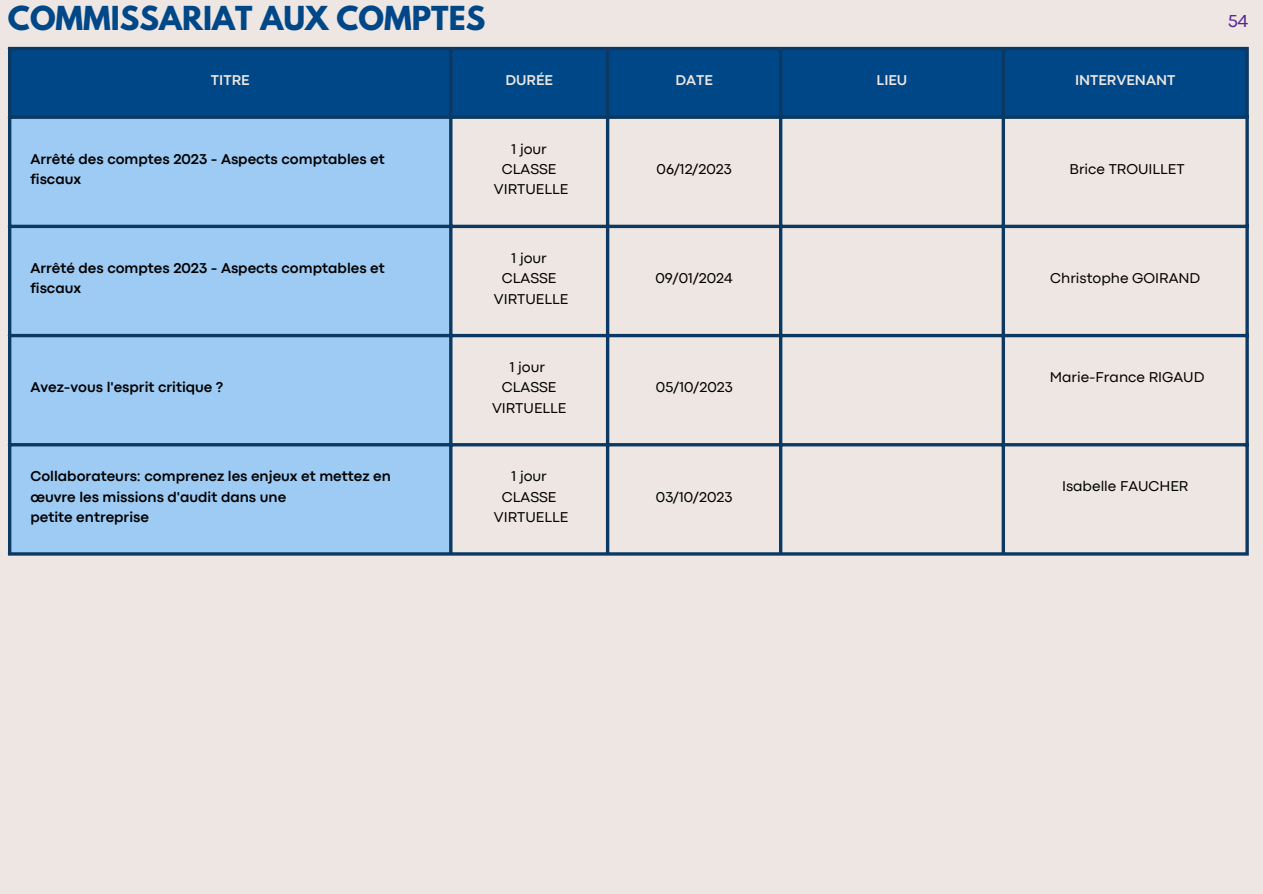
<style>
.page{position:relative;width:1263px;height:894px;background:#fff}
.page>*{position:absolute;margin:0;border:0;box-sizing:border-box;transform-origin:0 0}
.t1{font:700 29.25px "League Spartan";color:#004787}
.t2{font:18px "Codec Pro";color:#582492}
.t3{font:700 14.85px/20.2px "Codec Pro";color:#000}
.t4{font:14.85px "Codec Pro";color:#000}
.t5{font:700 14.85px "Codec Pro";color:#ede6e2}
</style>
<div class="page">
<div style="left:0;top:0;width:1263px;height:893px;background:#ede6e2"></div>
<div style="left:11px;top:50px;width:1234px;height:65px;background:#004787"></div>
<div style="left:11px;top:119px;width:438px;height:433px;background:#9dcbf4"></div>
<hr style="left:8px;top:50px;width:3px;height:502px;background:#0b3962">
<hr style="left:449px;top:50px;width:3px;height:502px;background:#0b3962">
<hr style="left:606px;top:50px;width:3px;height:502px;background:#0b3962">
<hr style="left:779px;top:50px;width:3px;height:502px;background:#0b3962">
<hr style="left:1002px;top:50px;width:3px;height:502px;background:#0b3962">
<svg style="left:1245px;top:50px;width:4px;height:502px;background:#295073"></svg>
<hr style="left:8px;top:47px;width:1241px;height:3px;background:#0b3962">
<svg style="left:11px;top:115px;width:1238px;height:4px;background:#0d3e69"></svg>
<hr style="left:8px;top:225px;width:1241px;height:3px;background:#0b3962">
<hr style="left:8px;top:334px;width:1241px;height:3px;background:#0b3962">
<hr style="left:8px;top:443px;width:1241px;height:3px;background:#0b3962">
<hr style="left:8px;top:552px;width:1241px;height:3px;background:#0b3962">
<p class="t1" style="left:8px;top:4px;width:479px">COMMISSARIAT AUX COMPTES</p>
<p class="t2" style="left:1228px;top:15px;width:22px">54</p>
<p class="t5" style="left:211px;top:75px;width:40px">TITRE</p>
<p class="t5" style="left:505px;top:75px;width:49px">DURÉE</p>
<p class="t5" style="left:675px;top:75px;width:39px">DATE</p>
<p class="t5" style="left:877px;top:75px;width:32px">LIEU</p>
<p class="t5" style="left:1075px;top:75px;width:102px">INTERVENANT</p>
<p class="t3" style="left:30px;top:150px;width:356px">Arrêté des comptes 2023 - Aspects comptables et fiscaux</p>
<p class="t3" style="left:30px;top:259px;width:356px">Arrêté des comptes 2023 - Aspects comptables et fiscaux</p>
<p class="t3" style="left:30px;top:378px;width:194px">Avez-vous l'esprit critique ?</p>
<p class="t3" style="left:30px;top:467px;width:362px">Collaborateurs: comprenez les enjeux et mettez en œuvre les missions d'audit dans une</p>
<p class="t3" style="left:30px;top:507px;width:120px">petite entreprise</p>
<p class="t4" style="left:512px;top:143px;width:37px">1 jour</p>
<p class="t4" style="left:502px;top:164px;width:56px">CLASSE</p>
<p class="t4" style="left:494px;top:184px;width:76px">VIRTUELLE</p>
<p class="t4" style="left:512px;top:253px;width:37px">1 jour</p>
<p class="t4" style="left:502px;top:273px;width:56px">CLASSE</p>
<p class="t4" style="left:494px;top:293px;width:76px">VIRTUELLE</p>
<p class="t4" style="left:510px;top:362px;width:37px">1 jour</p>
<p class="t4" style="left:502px;top:382px;width:56px">CLASSE</p>
<p class="t4" style="left:492px;top:402px;width:76px">VIRTUELLE</p>
<p class="t4" style="left:512px;top:471px;width:37px">1 jour</p>
<p class="t4" style="left:502px;top:491px;width:56px">CLASSE</p>
<p class="t4" style="left:494px;top:511px;width:76px">VIRTUELLE</p>
<p class="t4" style="left:657px;top:164px;width:77px">06/12/2023</p>
<p class="t4" style="left:1069px;top:164px;width:117px">Brice TROUILLET</p>
<p class="t4" style="left:655px;top:273px;width:79px">09/01/2024</p>
<p class="t4" style="left:1050px;top:273px;width:152px">Christophe GOIRAND</p>
<p class="t4" style="left:656px;top:382px;width:78px">05/10/2023</p>
<p class="t4" style="left:656px;top:491px;width:78px">03/10/2023</p>
<p class="t4" style="left:1050px;top:372px;width:156px">Marie-France RIGAUD</p>
<p class="t4" style="left:1062px;top:481px;width:128px">Isabelle FAUCHER</p>
</div>
